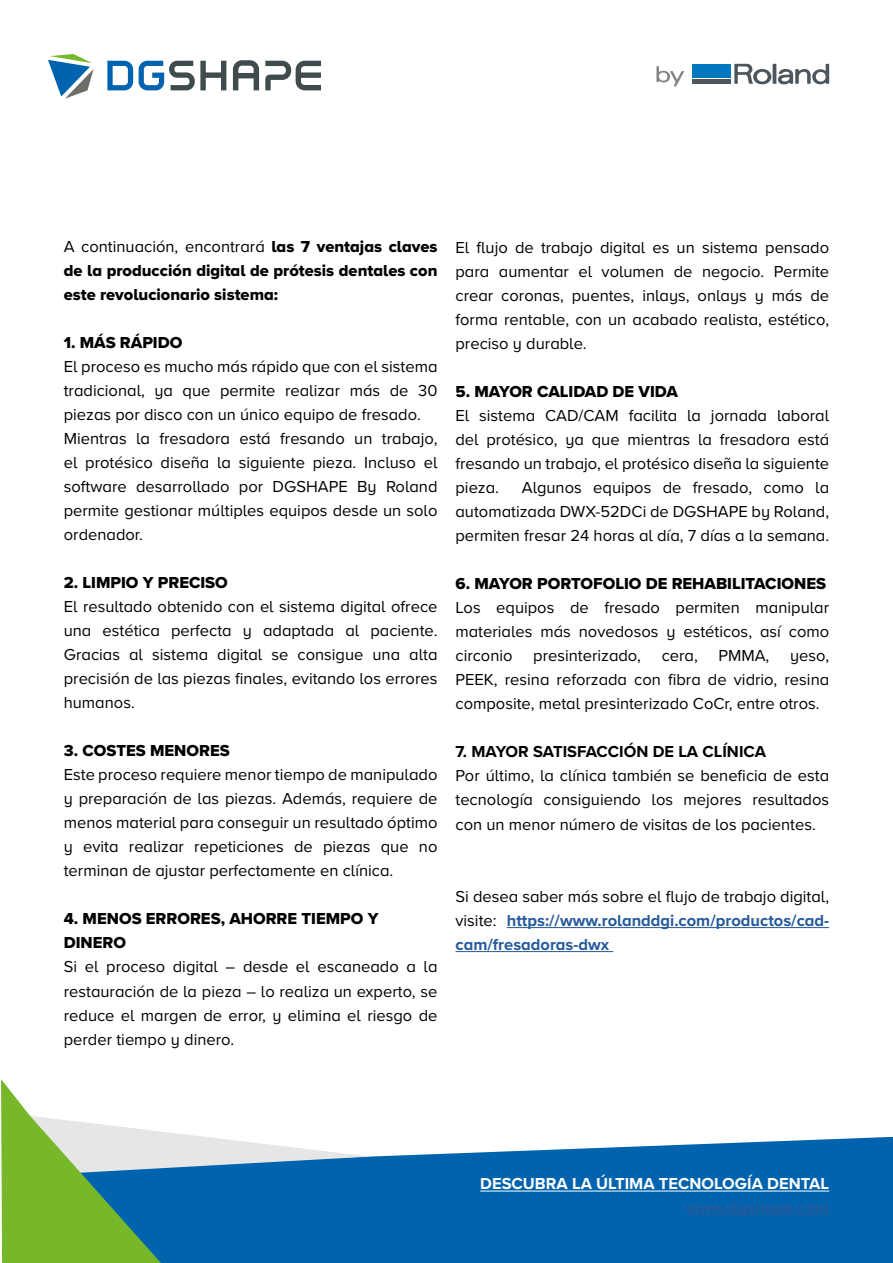
<style>
.page{position:relative;width:893px;height:1263px;background:#fff}
.page>*{position:absolute;margin:0;border:0;box-sizing:border-box;transform-origin:0 0}
.t1{font:16.5px/24px "Proxima Nova A";color:#000;text-align:justify}
.t2{font:16.5px/24px "Proxima Nova A Extrabld";color:#000}
.t3{font:700 16.5px/24px "Proxima Nova A";color:#275b9b;text-align:justify}
.t4{font:700 16.5px "Proxima Nova A";color:#fff}
.t5{font:700 16.5px "Proxima Nova A";color:#000}
.s1{font-family:"Proxima Nova A Extrabld"}
.s2{font-weight:400;color:#000}
</style>
<div class="page">
<svg style="left:107px;top:61px;width:26px;height:29px"></svg>
<svg style="left:139px;top:61px;width:87px;height:29px"></svg>
<svg style="left:233px;top:60px;width:26px;height:30px"></svg>
<svg style="left:265px;top:61px;width:56px;height:29px"></svg>
<svg style="left:48px;top:54px;width:46px;height:45px"></svg>
<hr style="left:773px;top:64px;width:3px;height:20px;background:#4c565c">
<svg style="left:778px;top:64px;width:51px;height:21px"></svg>
<svg style="left:734px;top:64px;width:37px;height:20px"></svg>
<div style="left:692px;top:79px;width:38px;height:5px;background:#4c565c"></div>
<div style="left:692px;top:64px;width:38px;height:13px;background:#0078bf"></div>
<svg style="left:656px;top:66px;width:28px;height:20px"></svg>
<svg style="left:370px;top:1137px;width:523px;height:126px;background:#146fb3"></svg>
<svg style="left:1px;top:1079px;width:369px;height:184px"></svg>
<hr style="left:507px;top:927px;width:322px;height:1px;background:#275b9b">
<hr style="left:455px;top:951px;width:158px;height:1px;background:#275b9b">
<hr style="left:480px;top:1191px;width:349px;height:1px;background:#fff">
<hr style="left:686px;top:1215px;width:143px;height:1px;background:#275b9b">
<p class="t1" style="left:64px;top:234px;width:375px">A continuación, encontrará <span class="s1">las 7 ventajas claves</span></p>
<p class="t2" style="left:64px;top:258px;width:375px">de la producción digital de prótesis dentales con este revolucionario sistema:</p>
<p class="t2" style="left:64px;top:330px;width:120px">1. MÁS RÁPIDO</p>
<p class="t1" style="left:64px;top:354px;width:375px;text-align:left">El proceso es mucho más rápido que con el sistema tradicional, ya que permite realizar más de 30 piezas por disco con un único equipo de fresado.<br>Mientras la fresadora está fresando un trabajo, el protésico diseña la siguiente pieza. Incluso el software desarrollado por DGSHAPE By Roland permite gestionar múltiples equipos desde un solo ordenador.</p>
<p class="t2" style="left:64px;top:571px;width:166px">2. LIMPIO Y PRECISO</p>
<p class="t1" style="left:64px;top:594px;width:375px">El resultado obtenido con el sistema digital ofrece una estética perfecta y adaptada al paciente.<br>Gracias al sistema digital se consigue una alta precisión de las piezas finales, evitando los errores humanos.</p>
<p class="t2" style="left:64px;top:739px;width:167px">3. COSTES MENORES</p>
<p class="t1" style="left:64px;top:762px;width:375px">Este proceso requiere menor tiempo de manipulado y preparación de las piezas. Además, requiere de menos material para conseguir un resultado óptimo y evita realizar repeticiones de piezas que no terminan de ajustar perfectamente en clínica.</p>
<p class="t2" style="left:64px;top:907px;width:316px">4. MENOS ERRORES, AHORRE TIEMPO Y<br>DINERO</p>
<p class="t1" style="left:64px;top:954px;width:375px">Si el proceso digital – desde el escaneado a la restauración de la pieza – lo realiza un experto, se reduce el margen de error, y elimina el riesgo de perder tiempo y dinero.</p>
<p class="t1" style="left:455px;top:235px;width:375px">El flujo de trabajo digital es un sistema pensado para aumentar el volumen de negocio. Permite crear coronas, puentes, inlays, onlays y más de forma rentable, con un acabado realista, estético, preciso y durable.</p>
<p class="t2" style="left:455px;top:380px;width:224px">5. MAYOR CALIDAD DE VIDA</p>
<p class="t1" style="left:455px;top:403px;width:375px">El sistema CAD/CAM facilita la jornada laboral del protésico, ya que mientras la fresadora está fresando un trabajo, el protésico diseña la siguiente pieza.</p>
<p class="t1" style="left:455px;top:475px;width:375px;text-indent:66px">Algunos equipos de fresado, como la automatizada DWX-52DCi de DGSHAPE by Roland, permiten fresar 24 horas al día, 7 días a la semana.</p>
<p class="t2" style="left:455px;top:572px;width:372px">6. MAYOR PORTOFOLIO DE REHABILITACIONES</p>
<p class="t1" style="left:455px;top:595px;width:375px">Los equipos de fresado permiten manipular materiales más novedosos y estéticos, así como circonio presinterizado, cera, PMMA, yeso, PEEK, resina reforzada con fibra de vidrio, resina composite, metal presinterizado CoCr, entre otros.</p>
<p class="t5" style="left:455px;top:740px;width:312px">7. MAYOR SATISFACCIÓN DE LA CLÍNICA</p>
<p class="t1" style="left:455px;top:763px;width:375px">Por último, la clínica también se beneficia de esta tecnología consiguiendo los mejores resultados con un menor número de visitas de los pacientes.</p>
<p class="t3" style="left:455px;top:884px;width:375px"><span class="s2">Si desea saber más sobre el flujo de trabajo digital, visite:</span> https://www.rolanddgi.com/productos/cad&shy;cam/fresadoras-dwx</p>
<p class="t4" style="left:480px;top:1171px;width:350px">DESCUBRA LA ÚLTIMA TECNOLOGÍA DENTAL</p>
<p class="t3" style="left:686px;top:1195px;width:144px">www.dgshape.com</p>
</div>
